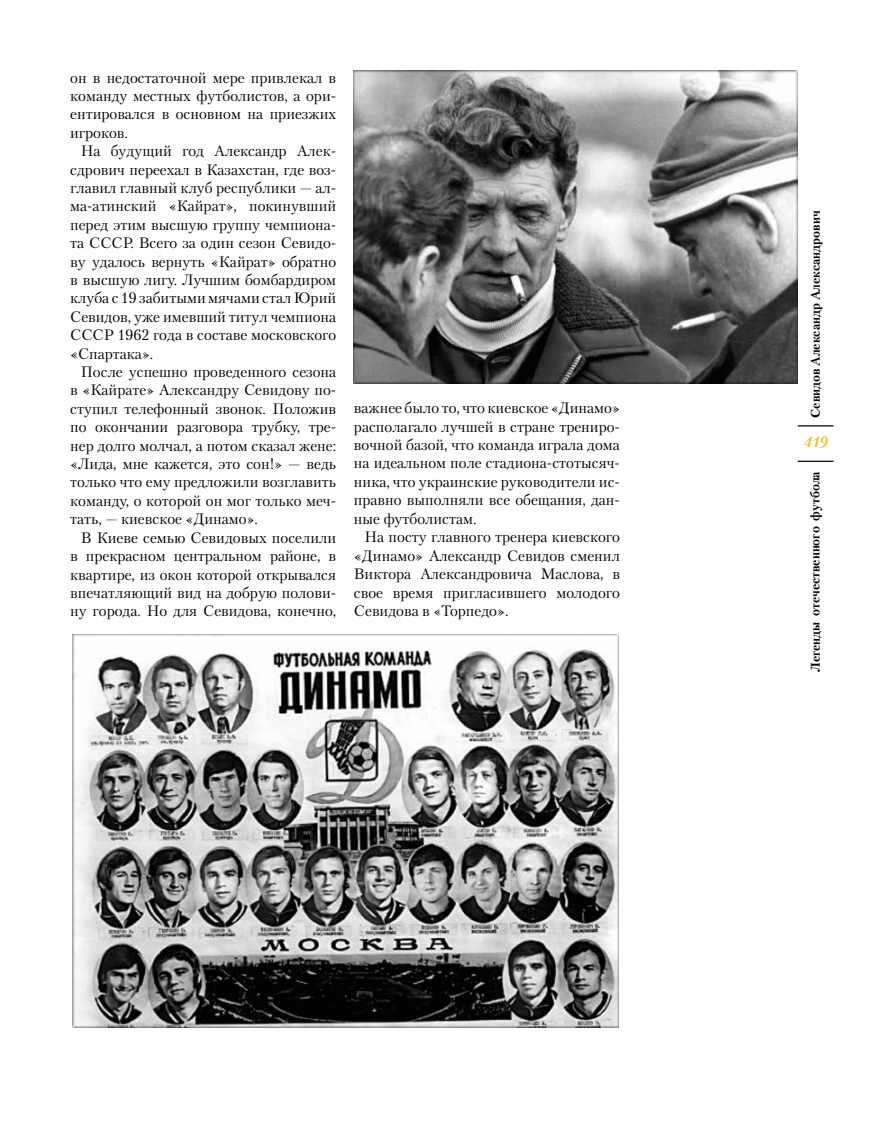
<style>
.page{position:relative;width:869px;height:1134px;background:#fff}
.page>*{position:absolute;margin:0;border:0;box-sizing:border-box;transform-origin:0 0}
.t1{font:15px/18.4px "Petersburg C";color:#000;text-align:justify}
.t2{font:italic 700 15px "Petersburg C";color:#e0c539}
.t3{font:700 12.5px "Petersburg C";color:#000}
</style>
<div class="page">
<hr style="left:797px;top:425px;width:36px;height:1px;background:#000">
<hr style="left:797px;top:461px;width:36px;height:1px;background:#000">
<div style="left:71px;top:632px;width:550px;height:396px;background:#000;opacity:.5"></div>
<div style="left:353px;top:69px;width:446px;height:315px;background:#000;opacity:.5"></div>
<p class="t1" style="left:70px;top:68px;width:267px">он в недостаточной мере привлекал в команду местных футболистов, а ори&shy;ентировался в основном на приезжих игроков.</p>
<p class="t1" style="left:70px;top:142px;width:267px;text-indent:11px">На будущий год Александр Алек&shy;сдрович переехал в Казахстан, где воз&shy;главил главный клуб республики — ал&shy;ма-атинский «Кайрат», покинувший перед этим высшую группу чемпиона&shy;та СССР. Всего за один сезон Севидо&shy;ву удалось вернуть «Кайрат» обратно в высшую лигу. Лучшим бомбардиром клуба с 19 забитыми мячами стал Юрий Севидов, уже имевший титул чемпиона СССР 1962 года в составе московского «Спартака».</p>
<p class="t1" style="left:70px;top:362px;width:267px;text-indent:11px">После успешно проведенного сезона в «Кайрате» Александру Севидову по&shy;ступил телефонный звонок. Положив по окончании разговора трубку, тре&shy;нер долго молчал, а потом сказал жене: «Лида, мне кажется, это сон!» — ведь только что ему предложили возглавить команду, о которой он мог только меч&shy;тать, — киевское «Динамо».</p>
<p class="t1" style="left:70px;top:528px;width:267px;text-indent:11px">В Киеве семью Севидовых поселили в прекрасном центральном районе, в квартире, из окон которой открывался впечатляющий вид на добрую полови&shy;ну города. Но для Севидова, конечно,</p>
<p class="t1" style="left:354px;top:398px;width:267px">важнее было то, что киевское «Динамо» располагало лучшей в стране трениро&shy;вочной базой, что команда играла дома на идеальном поле стадиона-стотысяч&shy;ника, что украинские руководители ис&shy;правно выполняли все обещания, дан&shy;ные футболистам.</p>
<p class="t1" style="left:354px;top:528px;width:267px;text-indent:11px">На посту главного тренера киевского «Динамо» Александр Севидов сменил Виктора Александровича Маслова, в свое время пригласившего молодого Севидова в «Торпедо».</p>
<p class="t3" style="left:807px;top:418px;width:209px;rotate:-90deg">Севидов Александр Александрович</p>
<p class="t2" style="left:803px;top:432px;width:25px">419</p>
<p class="t3" style="left:807px;top:672px;width:202px;rotate:-90deg">Легенды отечественного футбола</p>
</div>
